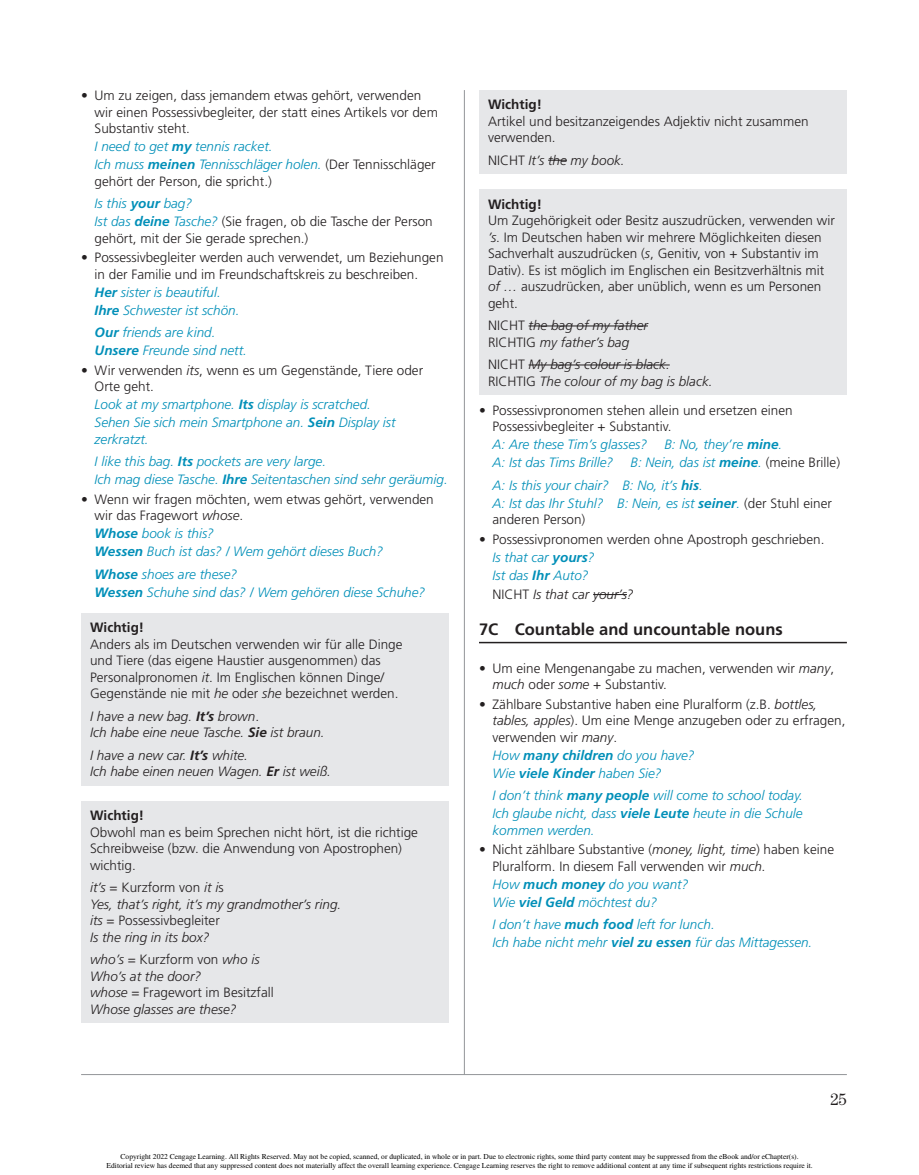
<style>
.page{position:relative;width:919px;height:1175px;background:#fff}
.page>*{position:absolute;margin:0;border:0;box-sizing:border-box;transform-origin:0 0}
.t1{font:700 16.5px "Frutiger LT Std";color:#231f20}
.t2{font:16.5px "Century Std";color:#231f20}
.t3{font:300 13.5px/16.5px "Frutiger LT Std";color:#231f20}
.t4{font:italic 300 13.5px/18px "Frutiger LT Std";color:#018fb8}
.t5{font:italic 300 13.5px/16.5px "Frutiger LT Std";color:#231f20}
.t6{font:700 13.5px "Frutiger LT Std";color:#231f20}
.t7{font:7.5px/9.6px "Times";color:#000;text-align:center}
.s1{font-weight:700}
.s2{font-style:normal;color:#231f20}
.s3{font-style:italic;color:#018fb8}
.s4{font-weight:700;font-style:italic;color:#018fb8}
.s5{font-style:italic}
.s6{font-style:normal}
</style>
<div class="page">
<hr style="left:81px;top:1074px;width:765px;height:1px;background:#939598">
<hr style="left:464px;top:90px;width:1px;height:985px;background:#939598">
<hr style="left:479px;top:642px;width:367px;height:1px;background:#231f20">
<div style="left:479px;top:90px;width:367px;height:84px;background:#e6e7e9"></div>
<svg style="left:548px;top:160px;width:18px;height:1px"></svg>
<div style="left:479px;top:190px;width:367px;height:205px;background:#e6e7e9"></div>
<hr style="left:528px;top:326px;width:119px;height:1px;background:#231f20">
<hr style="left:528px;top:365px;width:141px;height:1px;background:#231f20">
<hr style="left:593px;top:594px;width:33px;height:1px;background:#231f20">
<div style="left:81px;top:613px;width:368px;height:172px;background:#e6e7e9"></div>
<div style="left:81px;top:801px;width:368px;height:222px;background:#e6e7e9"></div>
<p class="t3" style="left:95px;top:87px;width:345px;text-indent:-13px">• Um zu zeigen, dass jemandem etwas gehört, verwenden wir einen Possessivbegleiter, der statt eines Artikels vor dem<br>Substantiv steht.</p>
<p class="t4" style="left:95px;top:138px;width:342px">I need to get <span class="s1">my</span> tennis racket.<br>Ich muss <span class="s1">meinen</span> Tennisschläger holen. <span class="s2">(Der Tennisschläger</span></p>
<p class="t3" style="left:95px;top:170px;width:179px;line-height:22.5px">gehört der Person, die spricht.)<br><span class="s3">Is this</span> <span class="s4">your</span> <span class="s3">bag?</span></p>
<p class="t3" style="left:95px;top:213px;width:339px"><span class="s3">Ist das</span> <span class="s4">deine</span> <span class="s3">Tasche?</span> (Sie fragen, ob die Tasche der Person gehört, mit der Sie gerade sprechen.)</p>
<p class="t3" style="left:95px;top:249px;width:350px;text-indent:-14px">• Possessivbegleiter werden auch verwendet, um Beziehungen in der Familie und im Freundschaftskreis zu beschreiben.</p>
<p class="t4" style="left:95px;top:283px;width:146px"><span class="s1">Her</span> sister is beautiful.<br><span class="s1">Ihre</span> Schwester ist schön.</p>
<p class="t4" style="left:95px;top:324px;width:154px"><span class="s1">Our</span> friends are kind.<br><span class="s1">Unsere</span> Freunde sind nett.</p>
<p class="t3" style="left:95px;top:362px;width:330px;text-indent:-14px">• Wir verwenden <span class="s5">its</span>, wenn es um Gegenstände, Tiere oder<br>Orte geht.</p>
<p class="t4" style="left:95px;top:396px;width:302px">Look at my smartphone. <span class="s1">Its</span> display is scratched.<br>Sehen Sie sich mein Smartphone an. <span class="s1">Sein</span> Display ist</p>
<p class="t4" style="left:95px;top:428px;width:233px;line-height:22.5px">zerkratzt.<br>I like this bag. <span class="s1">Its</span> pockets are very large.</p>
<p class="t4" style="left:95px;top:471px;width:354px">Ich mag diese Tasche. <span class="s1">Ihre</span> Seitentaschen sind sehr geräumig.</p>
<p class="t3" style="left:95px;top:491px;width:340px;text-indent:-14px">• Wenn wir fragen möchten, wem etwas gehört, verwenden wir das Fragewort <span class="s5">whose</span>.</p>
<p class="t4" style="left:95px;top:525px;width:290px"><span class="s1">Whose</span> book is this?<br><span class="s1">Wessen</span> Buch ist das? / Wem gehört dieses Buch?</p>
<p class="t4" style="left:95px;top:565px;width:332px"><span class="s1">Whose</span> shoes are these?<br><span class="s1">Wessen</span> Schuhe sind das? / Wem gehören diese Schuhe?</p>
<p class="t6" style="left:90px;top:619px;width:55px">Wichtig!</p>
<p class="t3" style="left:90px;top:636px;width:314px">Anders als im Deutschen verwenden wir für alle Dinge und Tiere (das eigene Haustier ausgenommen) das Personalpronomen <span class="s5">it</span>. Im Englischen können Dinge/ Gegenstände nie mit <span class="s5">he</span> oder <span class="s5">she</span> bezeichnet werden.</p>
<p class="t5" style="left:90px;top:708px;width:236px">I have a new bag. <span class="s1">It’s</span> brown<span class="s6">.<br></span>Ich habe eine neue Tasche. <span class="s1">Sie</span> ist braun.</p>
<p class="t5" style="left:90px;top:747px;width:242px">I have a new car. <span class="s1">It’s</span> white.<br>Ich habe einen neuen Wagen. <span class="s1">Er</span> ist weiß.</p>
<p class="t6" style="left:90px;top:807px;width:55px">Wichtig!</p>
<p class="t3" style="left:90px;top:824px;width:329px">Obwohl man es beim Sprechen nicht hört, ist die richtige<br>Schreibweise (bzw. die Anwendung von Apostrophen) wichtig.</p>
<p class="t5" style="left:90px;top:879px;width:252px">it’s <span class="s6">= Kurzform von</span> it i<span class="s6">s<br></span>Yes, that’s right, it’s my grandmother’s ring. its <span class="s6">= Possessivbegleiter<br></span>Is the ring in its box?</p>
<p class="t5" style="left:90px;top:951px;width:185px">who’s <span class="s6">= Kurzform von</span> who is<br>Who’s at the door?<br>whose <span class="s6">= Fragewort im Besitzfall<br></span>Whose glasses are these?</p>
<p class="t6" style="left:488px;top:97px;width:55px">Wichtig!</p>
<p class="t3" style="left:488px;top:113px;width:322px">Artikel und besitzanzeigendes Adjektiv nicht zusammen verwenden.</p>
<p class="t5" style="left:488px;top:152px;width:138px"><span class="s6">NICHT</span> It’s the my book.</p>
<p class="t6" style="left:488px;top:196px;width:55px">Wichtig!</p>
<p class="t3" style="left:488px;top:213px;width:348px">Um Zugehörigkeit oder Besitz auszudrücken, verwenden wir <span class="s5">’s</span>. Im Deutschen haben wir mehrere Möglichkeiten diesen Sachverhalt auszudrücken (<span class="s5">s</span>, Genitiv, von + Substantiv im Dativ). Es ist möglich im Englischen ein Besitzverhältnis mit <span class="s5">of …</span> auszudrücken, aber unüblich, wenn es um Personen geht.</p>
<p class="t5" style="left:488px;top:318px;width:161px"><span class="s6">NICHT</span> the bag of my father<br><span class="s6">RICHTIG</span> my father’s bag</p>
<p class="t5" style="left:488px;top:357px;width:226px"><span class="s6">NICHT</span> My bag’s colour is black.<br><span class="s6">RICHTIG</span> The colour of my bag is black.</p>
<p class="t3" style="left:492px;top:402px;width:301px;text-indent:-14px">• Possessivpronomen stehen allein und ersetzen einen<br>Possessivbegleiter + Substantiv.</p>
<p class="t4" style="left:492px;top:435px;width:156px">A: Are these Tim’s glasses?</p>
<p class="t4" style="left:664px;top:435px;width:119px">B: No, they’re <span class="s1">mine</span>.</p>
<p class="t4" style="left:492px;top:453px;width:122px">A: Ist das Tims Brille?</p>
<p class="t4" style="left:492px;top:451px;width:349px;line-height:22.5px;text-indent:138px">B: Nein, das ist <span class="s1">meine</span>. <span class="s2">(meine Brille)<br></span>A: Is this your chair? B: No, it’s <span class="s1">his</span>.</p>
<p class="t4" style="left:492px;top:495px;width:341px;line-height:16.5px">A: Ist das Ihr Stuhl? B: Nein, es ist <span class="s1">seiner</span>. <span class="s2">(der Stuhl einer anderen Person)</span></p>
<p class="t3" style="left:492px;top:530px;width:333px;line-height:18px;text-indent:-13px">• Possessivpronomen werden ohne Apostroph geschrieben.<br><span class="s3">Is that car</span> <span class="s4">yours</span><span class="s3">?<br>Ist das</span> <span class="s4">Ihr</span> <span class="s3">Auto?</span></p>
<p class="t5" style="left:492px;top:586px;width:143px"><span class="s6">NICHT</span> Is that car your’s?</p>
<p class="t1" style="left:479px;top:619px;width:305px">7C Countable and uncountable nouns</p>
<p class="t3" style="left:492px;top:660px;width:343px;text-indent:-14px">• Um eine Mengenangabe zu machen, verwenden wir <span class="s5">many</span>, <span class="s5">much</span> oder <span class="s5">some</span> + Substantiv.</p>
<p class="t3" style="left:492px;top:696px;width:354px;text-indent:-14px">• Zählbare Substantive haben eine Pluralform (z.B. <span class="s5">bottles, tables, apples</span>). Um eine Menge anzugeben oder zu erfragen, verwenden wir <span class="s5">many</span>.</p>
<p class="t4" style="left:492px;top:746px;width:203px">How <span class="s1">many children</span> do you have?<br>Wie <span class="s1">viele Kinder</span> haben Sie?</p>
<p class="t4" style="left:492px;top:786px;width:312px">I don’t think <span class="s1">many people</span> will come to school today.<br>Ich glaube nicht, dass <span class="s1">viele Leute</span> heute in die Schule</p>
<p class="t4" style="left:492px;top:821px;width:104px">kommen werden.</p>
<p class="t3" style="left:492px;top:841px;width:343px;text-indent:-14px">• Nicht zählbare Substantive (<span class="s5">money, light, time</span>) haben keine<br>Pluralform. In diesem Fall verwenden wir <span class="s5">much.</span></p>
<p class="t4" style="left:492px;top:875px;width:197px">How <span class="s1">much money</span> do you want?<br>Wie <span class="s1">viel Geld</span> möchtest du?</p>
<p class="t4" style="left:492px;top:915px;width:321px">I don’t have <span class="s1">much food</span> left for lunch.<br>Ich habe nicht mehr <span class="s1">viel zu essen</span> für das Mittagessen.</p>
<p class="t2" style="left:830px;top:1090px;width:18px">25</p>
<p class="t7" style="left:107px;top:1151px;width:707px">Copyright 2022 Cengage Learning. All Rights Reserved. May not be copied, scanned, or duplicated, in whole or in part. Due to electronic rights, some third party content may be suppressed from the eBook and/or eChapter(s).<br>Editorial review has deemed that any suppressed content does not materially affect the overall learning experience. Cengage Learning reserves the right to remove additional content at any time if subsequent rights restrictions require it.</p>
</div>
